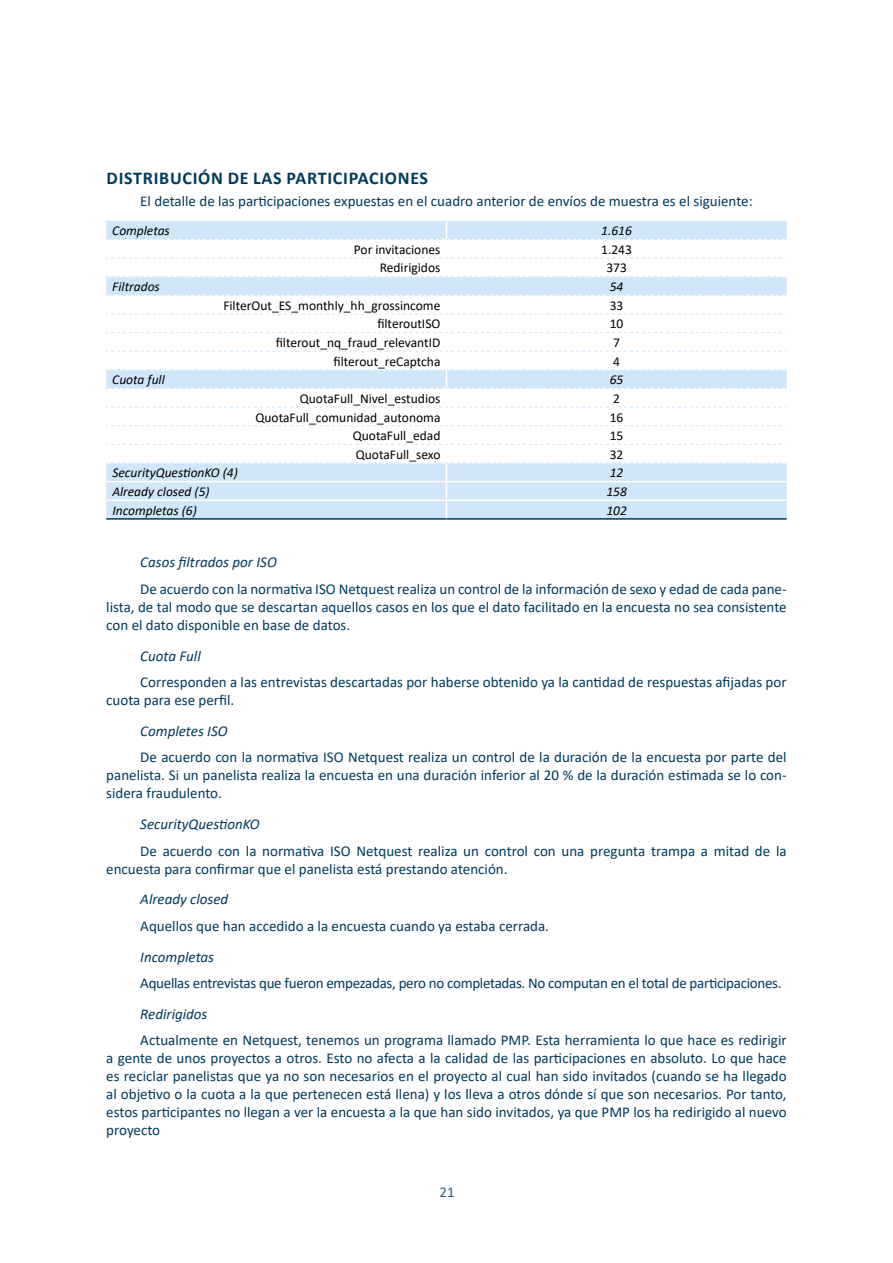
<style>
.page{position:relative;width:893px;height:1263px;background:#fff}
.page>*{position:absolute;margin:0;border:0;box-sizing:border-box;transform-origin:0 0}
.t1{font:700 18px "Calibri";letter-spacing:.04em;color:#003a5d}
.t2{font:15px/18px "Calibri";color:#003a5d;text-align:justify}
.t3{font:italic 15px "Calibri";color:#003a5d}
.t4{font:15px "Calibri";letter-spacing:-.02em;color:#003a5d}
.t5{font:15px "Calibri";color:#2c5d80}
.t6{font:13.5px "Calibri";color:#000}
.t7{font:italic 13.5px "Calibri";color:#000}
</style>
<div class="page">
<svg style="left:106px;top:257px;width:681px;height:206px"></svg>
<svg style="left:106px;top:258px;width:681px;height:1px"></svg>
<svg style="left:106px;top:276px;width:681px;height:1px"></svg>
<svg style="left:106px;top:295px;width:681px;height:1px"></svg>
<svg style="left:106px;top:314px;width:681px;height:1px"></svg>
<svg style="left:106px;top:332px;width:681px;height:1px"></svg>
<svg style="left:106px;top:351px;width:681px;height:1px"></svg>
<svg style="left:106px;top:407px;width:681px;height:1px"></svg>
<svg style="left:106px;top:425px;width:681px;height:1px"></svg>
<svg style="left:106px;top:444px;width:681px;height:1px"></svg>
<hr style="left:106px;top:518px;width:340px;height:2px;background:#003a5d">
<hr style="left:446px;top:518px;width:341px;height:2px;background:#003a5d">
<svg style="left:106px;top:463px;width:681px;height:55px;background:#d3e7f8"></svg>
<div style="left:106px;top:221px;width:681px;height:19px;background:#d1e6f8"></div>
<svg style="left:106px;top:369px;width:681px;height:20px;background:#d4e7f8"></svg>
<p class="t1" style="left:107px;top:165px;width:323px">DISTRIBUCIÓN DE LAS PARTICIPACIONES</p>
<p class="t2" style="left:140px;top:191px;width:614px">El detalle de las participaciones expuestas en el cuadro anterior de envíos de muestra es el siguiente:</p>
<p class="t7" style="left:112px;top:221px;width:59px">Completas</p>
<p class="t7" style="left:601px;top:221px;width:32px">1.616</p>
<p class="t6" style="left:354px;top:240px;width:88px">Por invitaciones</p>
<p class="t6" style="left:601px;top:240px;width:32px">1.243</p>
<p class="t6" style="left:380px;top:259px;width:62px">Redirigidos</p>
<p class="t6" style="left:606px;top:259px;width:22px">373</p>
<p class="t7" style="left:112px;top:277px;width:49px">Filtrados</p>
<p class="t7" style="left:610px;top:277px;width:15px">54</p>
<p class="t6" style="left:223px;top:296px;width:219px">FilterOut_ES_monthly_hh_grossincome</p>
<p class="t6" style="left:610px;top:296px;width:15px">33</p>
<p class="t6" style="left:377px;top:314px;width:65px">filteroutISO</p>
<p class="t6" style="left:610px;top:314px;width:15px">10</p>
<p class="t6" style="left:276px;top:333px;width:166px">filterout_nq_fraud_relevantID</p>
<p class="t6" style="left:613px;top:333px;width:8px">7</p>
<p class="t6" style="left:334px;top:352px;width:108px">filterout_reCaptcha</p>
<p class="t6" style="left:613px;top:352px;width:8px">4</p>
<p class="t7" style="left:112px;top:370px;width:54px">Cuota full</p>
<p class="t7" style="left:610px;top:370px;width:15px">65</p>
<p class="t6" style="left:300px;top:389px;width:142px">QuotaFull_Nivel_estudios</p>
<p class="t6" style="left:613px;top:389px;width:8px">2</p>
<p class="t6" style="left:255px;top:408px;width:187px">QuotaFull_comunidad_autonoma</p>
<p class="t6" style="left:610px;top:408px;width:15px">16</p>
<p class="t6" style="left:353px;top:426px;width:89px">QuotaFull_edad</p>
<p class="t6" style="left:610px;top:426px;width:15px">15</p>
<p class="t6" style="left:356px;top:445px;width:86px">QuotaFull_sexo</p>
<p class="t6" style="left:610px;top:445px;width:15px">32</p>
<p class="t7" style="left:112px;top:463px;width:127px">SecurityQuestionKO (4)</p>
<p class="t7" style="left:610px;top:463px;width:15px">12</p>
<p class="t7" style="left:112px;top:482px;width:99px">Already closed (5)</p>
<p class="t7" style="left:606px;top:482px;width:22px">158</p>
<p class="t7" style="left:112px;top:501px;width:86px">Incompletas (6)</p>
<p class="t7" style="left:606px;top:501px;width:22px">102</p>
<p class="t3" style="left:140px;top:552px;width:138px">Casos filtrados por ISO</p>
<p class="t2" style="left:106px;top:579px;width:682px;text-indent:34px">De acuerdo con la normativa ISO Netquest realiza un control de la información de sexo y edad de cada pane&shy;lista, de tal modo que se descartan aquellos casos en los que el dato facilitado en la encuesta no sea consistente con el dato disponible en base de datos.</p>
<p class="t3" style="left:140px;top:645px;width:62px">Cuota Full</p>
<p class="t2" style="left:106px;top:673px;width:682px;text-indent:34px">Corresponden a las entrevistas descartadas por haberse obtenido ya la cantidad de respuestas afijadas por cuota para ese perfil.</p>
<p class="t3" style="left:140px;top:720px;width:89px">Completes ISO</p>
<p class="t2" style="left:106px;top:748px;width:682px;text-indent:34px">De acuerdo con la normativa ISO Netquest realiza un control de la duración de la encuesta por parte del panelista. Si un panelista realiza la encuesta en una duración inferior al 20 % de la duración estimada se lo con&shy;sidera fraudulento.</p>
<p class="t3" style="left:140px;top:814px;width:121px">SecurityQuestionKO</p>
<p class="t2" style="left:106px;top:841px;width:682px;text-indent:34px">De acuerdo con la normativa ISO Netquest realiza un control con una pregunta trampa a mitad de la encuesta para confirmar que el panelista está prestando atención.</p>
<p class="t3" style="left:140px;top:889px;width:90px">Already closed</p>
<p class="t2" style="left:140px;top:916px;width:410px">Aquellos que han accedido a la encuesta cuando ya estaba cerrada.</p>
<p class="t3" style="left:140px;top:946px;width:75px">Incompletas</p>
<p class="t4" style="left:140px;top:973px;width:643px">Aquellas entrevistas que fueron empezadas, pero no completadas. No computan en el total de participaciones.</p>
<p class="t3" style="left:140px;top:1003px;width:69px">Redirigidos</p>
<p class="t2" style="left:106px;top:1031px;width:682px;text-indent:34px">Actualmente en Netquest, tenemos un programa llamado PMP. Esta herramienta lo que hace es redirigir a gente de unos proyectos a otros. Esto no afecta a la calidad de las participaciones en absoluto. Lo que hace es reciclar panelistas que ya no son necesarios en el proyecto al cual han sido invitados (cuando se ha llegado al objetivo o la cuota a la que pertenecen está llena) y los lleva a otros dónde sí que son necesarios. Por tanto, estos participantes no llegan a ver la encuesta a la que han sido invitados, ya que PMP los ha redirigido al nuevo proyecto</p>
<p class="t5" style="left:439px;top:1181px;width:17px">21</p>
</div>
